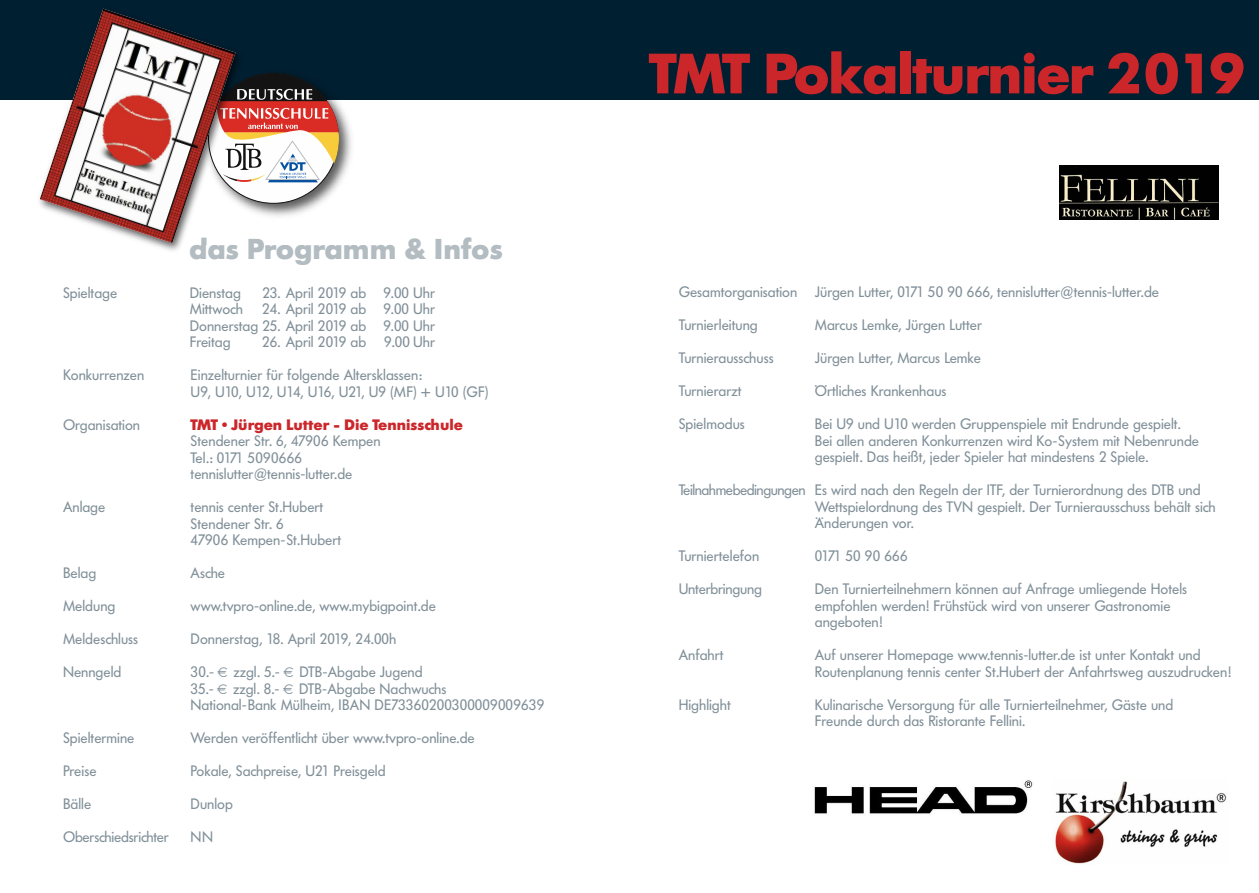
<style>
.page{position:relative;width:1259px;height:893px;background:#fff}
.page>*{position:absolute;margin:0;border:0;box-sizing:border-box;transform-origin:0 0}
.t1{font:700 56.25px "Futura BQ";letter-spacing:-.025em;color:#cb262a}
.t2{font:700 28.5px "Futura BQ";color:#b3bcc1}
.t3{font:15px/16.5px "Futura BQ";color:#808f98}
.t4{font:700 15px "Futura BQ";color:#cb262a}
.t5{font:15px "Futura BQ";letter-spacing:.02em;color:#808f98}
</style>
<div class="page">
<div style="left:0;top:0;width:1259px;height:99px;background:#001f30"></div>
<img style="left:1054px;top:781px;width:173px;height:84px">
<img style="left:814px;top:780px;width:219px;height:34px">
<img style="left:1059px;top:166px;width:159px;height:53px">
<img style="left:253px;top:99px;width:121px;height:118px">
<div style="left:208px;top:73px;width:130px;height:130px;background:#fefefe;border-radius:50%"></div>
<svg style="left:253px;top:73px;width:59px;height:12px"></svg>
<svg style="left:253px;top:85px;width:86px;height:97px"></svg>
<img style="left:29px;top:8px;width:224px;height:243px">
<img style="left:40px;top:9px;width:195px;height:234px">
<h2 class="t2" style="left:189px;top:234px;width:315px">das Programm &amp; Infos</h2>
<p class="t3" style="left:63px;top:284px;width:56px">Spieltage</p>
<p class="t3" style="left:190px;top:284px;width:53px">Dienstag</p>
<p class="t3" style="left:262px;top:284px;width:174px">23. April 2019 ab 9.00 Uhr</p>
<p class="t3" style="left:190px;top:301px;width:55px">Mittwoch</p>
<p class="t3" style="left:190px;top:301px;width:247px;text-align:justify;text-indent:72px">24. April 2019 ab 9.00 Uhr Donnerstag 25. April 2019 ab 9.00 Uhr Freitag</p>
<p class="t3" style="left:262px;top:334px;width:175px">26. April 2019 ab 9.00 Uhr</p>
<p class="t3" style="left:63px;top:367px;width:83px">Konkurrenzen</p>
<p class="t3" style="left:191px;top:367px;width:299px">Einzelturnier für folgende Altersklassen:<br>U9, U10, U12, U14, U16, U21, U9 (MF) + U10 (GF)</p>
<p class="t3" style="left:63px;top:416px;width:79px">Organisation</p>
<p class="t4" style="left:191px;top:416px;width:274px">TMT • Jürgen Lutter - Die Tennisschule</p>
<p class="t3" style="left:191px;top:433px;width:192px">Stendener Str. 6, 47906 Kempen<br>Tel.: 0171 5090666 tennislutter@tennis-lutter.de</p>
<p class="t3" style="left:63px;top:499px;width:44px">Anlage</p>
<p class="t3" style="left:191px;top:499px;width:152px">tennis center St.Hubert<br>Stendener Str. 6<br>47906 Kempen-St.Hubert</p>
<p class="t3" style="left:63px;top:565px;width:35px">Belag</p>
<p class="t3" style="left:191px;top:565px;width:36px">Asche</p>
<p class="t3" style="left:63px;top:598px;width:54px">Meldung</p>
<p class="t3" style="left:191px;top:598px;width:247px">www.tvpro-online.de, www.mybigpoint.de</p>
<p class="t3" style="left:63px;top:631px;width:77px">Meldeschluss</p>
<p class="t3" style="left:191px;top:631px;width:207px">Donnerstag, 18. April 2019, 24.00h</p>
<p class="t3" style="left:63px;top:664px;width:60px">Nenngeld</p>
<p class="t3" style="left:191px;top:664px;width:25px">30.-</p>
<p class="t3" style="left:233px;top:664px;width:48px">zzgl. 5.-</p>
<p class="t3" style="left:299px;top:664px;width:125px">DTB-Abgabe Jugend</p>
<p class="t3" style="left:191px;top:680px;width:25px">35.-</p>
<p class="t3" style="left:233px;top:680px;width:48px">zzgl. 8.-</p>
<p class="t3" style="left:191px;top:680px;width:355px;text-indent:108px">DTB-Abgabe Nachwuchs<br>National-Bank Mülheim, IBAN DE73360200300009009639</p>
<p class="t3" style="left:63px;top:730px;width:73px">Spieltermine</p>
<p class="t3" style="left:191px;top:730px;width:286px">Werden veröffentlicht über www.tvpro-online.de</p>
<p class="t3" style="left:63px;top:763px;width:35px">Preise</p>
<p class="t3" style="left:191px;top:763px;width:196px">Pokale, Sachpreise, U21 Preisgeld</p>
<p class="t3" style="left:63px;top:796px;width:30px">Bälle</p>
<p class="t3" style="left:191px;top:796px;width:44px">Dunlop</p>
<p class="t3" style="left:63px;top:829px;width:107px">Oberschiedsrichter</p>
<p class="t3" style="left:191px;top:829px;width:24px">NN</p>
<h1 class="t1" style="left:649px;top:43px;width:598px">TMT Pokalturnier 2019</h1>
<p class="t3" style="left:679px;top:284px;width:482px">Gesamtorganisation Jürgen Lutter, 0171 50 90 666, tennislutter@tennis-lutter.de</p>
<p class="t3" style="left:679px;top:317px;width:80px">Turnierleitung</p>
<p class="t3" style="left:815px;top:317px;width:169px">Marcus Lemke, Jürgen Lutter</p>
<p class="t3" style="left:679px;top:350px;width:96px">Turnierausschuss</p>
<p class="t3" style="left:815px;top:350px;width:168px">Jürgen Lutter, Marcus Lemke</p>
<p class="t3" style="left:679px;top:383px;width:64px">Turnierarzt</p>
<p class="t3" style="left:815px;top:383px;width:133px">Örtliches Krankenhaus</p>
<p class="t3" style="left:679px;top:416px;width:68px">Spielmodus</p>
<p class="t3" style="left:815px;top:416px;width:386px">Bei U9 und U10 werden Gruppenspiele mit Endrunde gespielt.<br>Bei allen anderen Konkurrenzen wird Ko-System mit Nebenrunde gespielt. Das heißt, jeder Spieler hat mindestens 2 Spiele.</p>
<p class="t3" style="left:815px;top:482px;width:402px;text-indent:-136px">Teilnahmebedingungen Es wird nach den Regeln der ITF, der Turnierordnung des DTB und<br>Wettspielordnung des TVN gespielt. Der Turnierausschuss behält sich<br>Änderungen vor.</p>
<p class="t3" style="left:679px;top:548px;width:82px">Turniertelefon</p>
<p class="t5" style="left:815px;top:548px;width:94px">0171 50 90 666</p>
<p class="t3" style="left:679px;top:581px;width:85px">Unterbringung</p>
<p class="t3" style="left:815px;top:581px;width:374px">Den Turnierteilnehmern können auf Anfrage umliegende Hotels empfohlen werden! Frühstück wird von unserer Gastronomie angeboten!</p>
<p class="t3" style="left:679px;top:647px;width:46px">Anfahrt</p>
<p class="t3" style="left:815px;top:647px;width:418px">Auf unserer Homepage www.tennis-lutter.de ist unter Kontakt und<br>Routenplanung tennis center St.Hubert der Anfahrtsweg auszudrucken!</p>
<p class="t3" style="left:679px;top:696px;width:54px">Highlight</p>
<p class="t3" style="left:815px;top:696px;width:360px">Kulinarische Versorgung für alle Turnierteilnehmer, Gäste und<br>Freunde durch das Ristorante Fellini.</p>
</div>
